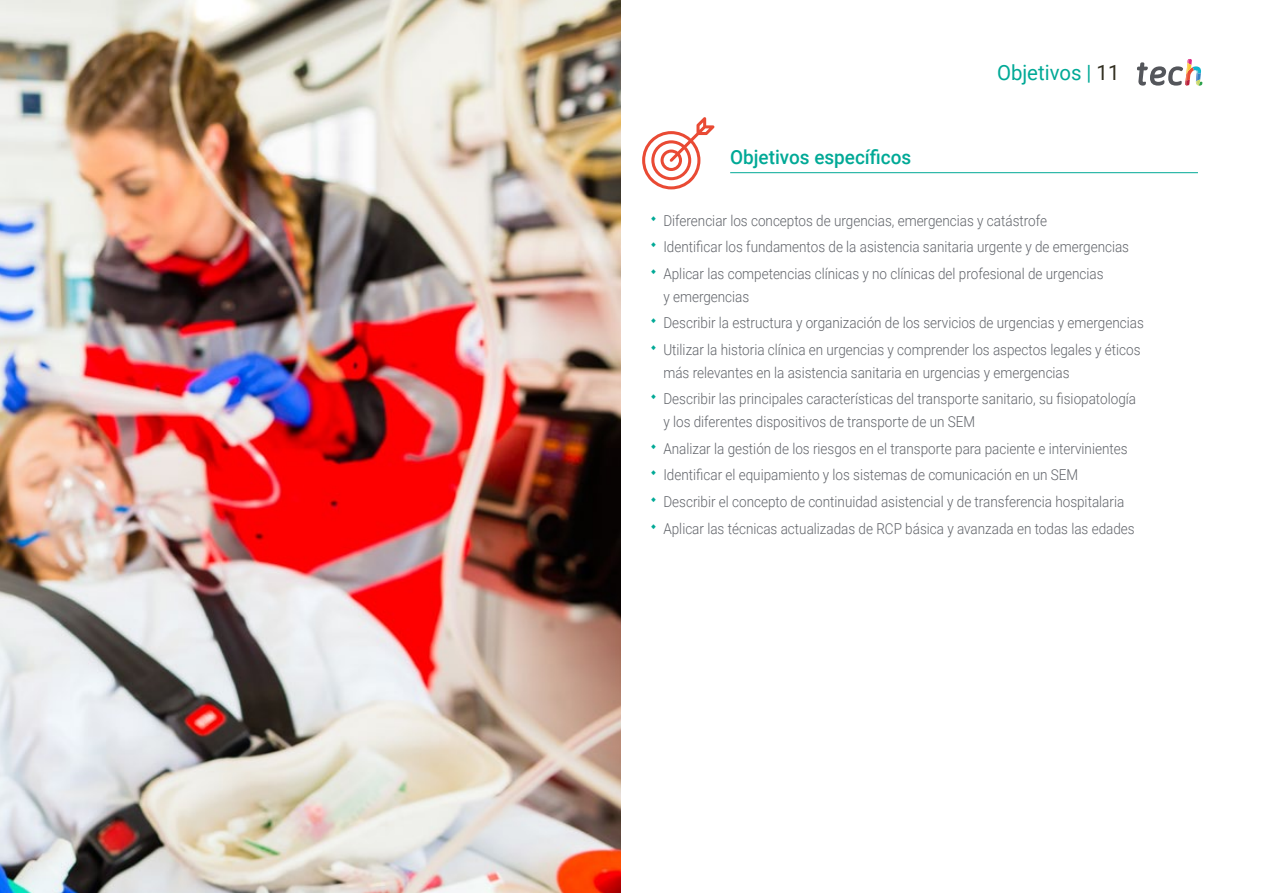
<style>
.page{position:relative;width:1263px;height:893px;background:#fff}
.page>*{position:absolute;margin:0;border:0;box-sizing:border-box;transform-origin:0 0}
.t1{font:21px "Roboto";color:#00a996}
.t2{font:500 19.5px "Roboto";color:#00a996}
.t3{font:300 15px/26.7px "Roboto";color:#61646a;scale:.9 1}
.s1{color:#312e20}
</style>
<div class="page">
<img style="left:0;top:0;width:621px;height:893px">
<hr style="left:730px;top:172px;width:468px;height:1px;background:#00a996">
<svg style="left:1137px;top:59px;width:65px;height:27px"></svg>
<svg style="left:642px;top:117px;width:72px;height:72px"></svg>
<h2 class="t2" style="left:730px;top:144px;width:183px">Objetivos específicos</h2>
<h1 class="t1" style="left:997px;top:57px;width:124px">Objetivos | <span class="s1">11</span></h1>
<p class="t3" style="left:663px;top:206px;width:519px">Diferenciar los conceptos de urgencias, emergencias y catástrofe<br>Identificar los fundamentos de la asistencia sanitaria urgente y de emergencias<br>Aplicar las competencias clínicas y no clínicas del profesional de urgencias</p>
<p class="t3" style="left:663px;top:282px;width:535px">y emergencias<br>Describir la estructura y organización de los servicios de urgencias y emergencias<br>Utilizar la historia clínica en urgencias y comprender los aspectos legales y éticos</p>
<p class="t3" style="left:663px;top:358px;width:527px">más relevantes en la asistencia sanitaria en urgencias y emergencias<br>Describir las principales características del transporte sanitario, su fisiopatología</p>
<p class="t3" style="left:663px;top:408px;width:525px">y los diferentes dispositivos de transporte de un SEM<br>Analizar la gestión de los riesgos en el transporte para paciente e intervinientes Identificar el equipamiento y los sistemas de comunicación en un SEM<br>Describir el concepto de continuidad asistencial y de transferencia hospitalaria Aplicar las técnicas actualizadas de RCP básica y avanzada en todas las edades</p>
</div>
